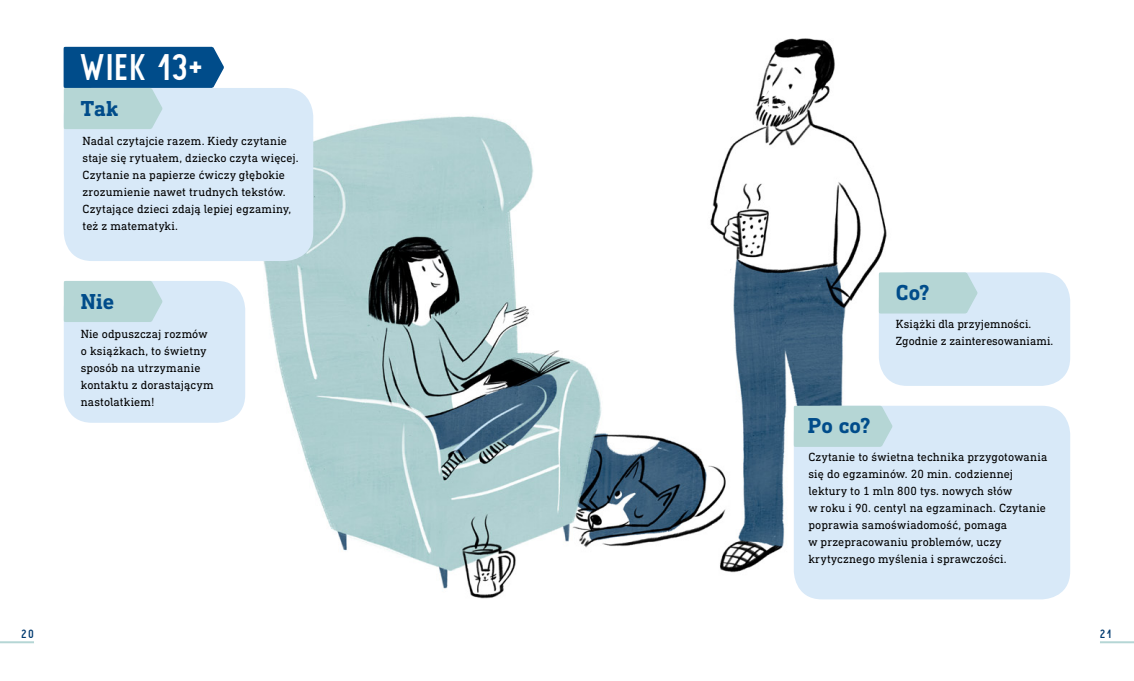
<style>
.page{position:relative;width:1134px;height:681px;background:#fff}
.page>*{position:absolute;margin:0;border:0;box-sizing:border-box;transform-origin:0 0}
.t1{font:700 37px "Pekora";color:#fff}
.t2{font:700 22px "DIN Next Slab Pro";letter-spacing:.005em;color:#004c8a}
.t3{font:12px/17px "DIN Next Slab Pro";letter-spacing:.01em;color:#000}
.t4{font:700 12px "Pekora";color:#003a70}
</style>
<div class="page">
<img style="left:0;top:38px;width:1134px;height:606px">
<div style="left:64px;top:88px;width:249px;height:173px;background:#d8e9f8;border-radius:28px"></div>
<svg style="left:64px;top:47px;width:160px;height:82px"></svg>
<div style="left:64px;top:281px;width:181px;height:141px;background:#d8e9f8;border-radius:28px"></div>
<div style="left:64px;top:281px;width:99px;height:41px;background:#b5d6d5"></div>
<div style="left:879px;top:272px;width:191px;height:114px;background:#d8e9f8;border-radius:28px"></div>
<svg style="left:879px;top:272px;width:99px;height:41px;background:#b7d7d7"></svg>
<div style="left:794px;top:405px;width:276px;height:194px;background:#d8e9f8;border-radius:28px"></div>
<svg style="left:794px;top:405px;width:99px;height:41px;background:#b6d6d6"></svg>
<hr style="left:1100px;top:641px;width:34px;height:2px;background:#b5d6d5">
<hr style="left:0;top:641px;width:34px;height:2px;background:#b5d6d5">
<h1 class="t1" style="left:79px;top:46px;width:124px">WIEK 13+</h1>
<h2 class="t2" style="left:81px;top:95px;width:39px">Tak</h2>
<p class="t3" style="left:83px;top:132px;width:218px">Nadal czytajcie razem. Kiedy czytanie staje się rytuałem, dziecko czyta więcej.<br>Czytanie na papierze ćwiczy głębokie zrozumienie nawet trudnych tekstów.<br>Czytające dzieci zdają lepiej egzaminy, też z matematyki.</p>
<h2 class="t2" style="left:81px;top:288px;width:35px">Nie</h2>
<p class="t3" style="left:81px;top:325px;width:134px">Nie odpuszczaj rozmów o książkach, to świetny sposób na utrzymanie kontaktu z dorastającym nastolatkiem!</p>
<h2 class="t2" style="left:896px;top:280px;width:35px">Co?</h2>
<p class="t3" style="left:896px;top:315px;width:159px">Książki dla przyjemności.<br>Zgodnie z zainteresowaniami.</p>
<h2 class="t2" style="left:808px;top:412px;width:64px">Po co?</h2>
<p class="t3" style="left:808px;top:448px;width:240px">Czytanie to świetna technika przygotowania się do egzaminów. 20 min. codziennej lektury to 1 mln 800 tys. nowych słów<br>w roku i 90. centyl na egzaminach. Czytanie poprawia samoświadomość, pomaga<br>w przepracowaniu problemów, uczy krytycznego myślenia i sprawczości.</p>
<p class="t4" style="left:21px;top:627px;width:14px">20</p>
<p class="t4" style="left:1100px;top:627px;width:13px">21</p>
</div>
